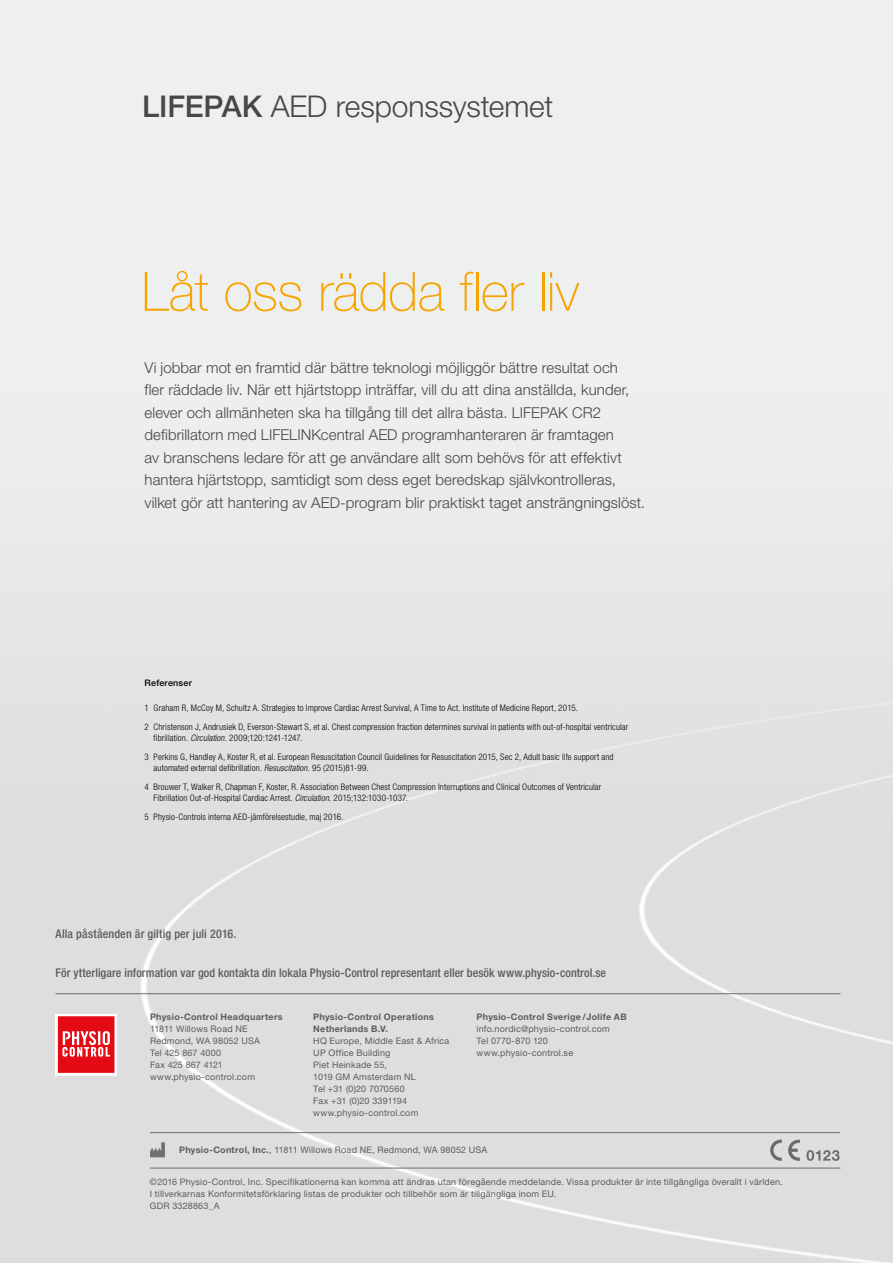
<style>
.page{position:relative;width:893px;height:1263px;background:#fff}
.page>*{position:absolute;margin:0;border:0;box-sizing:border-box;transform-origin:0 0}
.t1{font:100 54px "Helvetica Neue LT Std";letter-spacing:-.01em;color:#f7a400}
.t2{font:300 30px "Helvetica Neue LT Std";letter-spacing:-.005em;color:#474747}
.t3{font:300 15px/22.5px "Helvetica Neue LT Std";letter-spacing:.005em;color:#434647}
.t4{font:500 condensed 12px "Helvetica Neue LTW1 G";letter-spacing:.005em;color:#5a5c5b}
.t5{font:300 condensed 9px/19.4px "Helvetica Neue LT Std";letter-spacing:.015em;color:#000}
.t6{font:9px/12px "Helvetica Neue LTW1 G";letter-spacing:.02em;color:#5a5c5b}
.t7{font:700 9px/12px "Helvetica Neue LTW1 G";letter-spacing:.03em;color:#5a5c5b}
.t8{font:9px "Helvetica Neue LT Std";letter-spacing:.015em;color:#5a5c5b}
.t9{font:500 9px "Helvetica Neue LT Std";letter-spacing:.025em;color:#000}
.s1{font-weight:500}
.s2{font-style:italic}
.s3{font-weight:700}
</style>
<div class="page">
<svg style="left:788px;top:1139px;width:12px;height:22px"></svg>
<svg style="left:770px;top:1139px;width:12px;height:22px"></svg>
<svg style="left:806px;top:1150px;width:34px;height:11px"></svg>
<hr style="left:56px;top:993px;width:784px;height:1px;background:#6a6c6c">
<svg style="left:150px;top:1142px;width:15px;height:15px"></svg>
<hr style="left:150px;top:1132px;width:690px;height:1px;background:#6a6c6c">
<hr style="left:150px;top:1168px;width:690px;height:1px;background:#6a6c6c">
<svg style="left:57px;top:1016px;width:58px;height:57px"></svg>
<svg style="left:58px;top:1016px;width:56px;height:57px;background:#e9373e"></svg>
<h2 class="t2" style="left:142px;top:88px;width:412px"><span class="s1">LIFEPAK</span> AED responssystemet</h2>
<h1 class="t1" style="left:141px;top:261px;width:439px">Låt oss rädda fler liv</h1>
<p class="t3" style="left:145px;top:356px;width:502px">Vi jobbar mot en framtid där bättre teknologi möjliggör bättre resultat och<br>fler räddade liv. När ett hjärtstopp inträffar, vill du att dina anställda, kunder, elever och allmänheten ska ha tillgång till det allra bästa. LIFEPAK CR2 defibrillatorn med LIFELINKcentral AED programhanteraren är framtagen<br>av branschens ledare för att ge användare allt som behövs för att effektivt hantera hjärtstopp, samtidigt som dess eget beredskap självkontrolleras, vilket gör att hantering av AED-program blir praktiskt taget ansträngningslöst.</p>
<p class="t9" style="left:145px;top:678px;width:49px">Referenser</p>
<p class="t5" style="left:145px;top:698px;width:485px">1 Graham R, McCoy M, Schultz A. Strategies to Improve Cardiac Arrest Survival, A Time to Act. Institute of Medicine Report, 2015.<br>2 Christenson J, Andrusiek D, Everson-Stewart S, et al. Chest compression fraction determines survival in patients with out-of-hospital ventricular</p>
<p class="t5" style="left:145px;top:728px;width:470px;text-indent:9px">fibrillation. <span class="s2">Circulation</span>. 2009;120:1241-1247.<br>3 Perkins G, Handley A, Koster R, et al. European Resuscitation Council Guidelines for Resuscitation 2015, Sec 2, Adult basic life support and</p>
<p class="t5" style="left:145px;top:758px;width:458px;text-indent:9px">automated external defibrillation. <span class="s2">Resuscitation</span>. 95 (2015)81-99.<br>4 Brouwer T, Walker R, Chapman F, Koster, R. Association Between Chest Compression Interruptions and Clinical Outcomes of Ventricular</p>
<p class="t5" style="left:145px;top:788px;width:265px;text-indent:9px">Fibrillation Out-of-Hospital Cardiac Arrest. <span class="s2">Circulation</span>. 2015;132:1030-1037.<br>5 Physio-Controls interna AED-jämförelsestudie, maj 2016.</p>
<h3 class="t4" style="left:56px;top:927px;width:182px">Alla påståenden är giltig per juli 2016.</h3>
<h3 class="t4" style="left:56px;top:966px;width:552px">För ytterligare information var god kontakta din lokala Physio-Control representant eller besök www.physio-control.se</h3>
<p class="t7" style="left:150px;top:1011px;width:134px">Physio-Control Headquarters</p>
<p class="t8" style="left:150px;top:1024px;width:99px">11811 Willows Road NE</p>
<p class="t6" style="left:150px;top:1035px;width:111px">Redmond, WA 98052 USA<br>Tel 425 867 4000<br>Fax 425 867 4121 www.physio-control.com</p>
<p class="t7" style="left:313px;top:1011px;width:122px">Physio-Control Operations<br>Netherlands B.V.</p>
<p class="t6" style="left:313px;top:1035px;width:138px">HQ Europe, Middle East &amp; Africa<br>UP Office Building<br>Piet Heinkade 55,<br>1019 GM Amsterdam NL<br>Tel +31 (0)20 7070560<br>Fax +31 (0)20 3391194 www.physio-control.com</p>
<p class="t7" style="left:477px;top:1011px;width:152px">Physio-Control Sverige /Jolife AB</p>
<p class="t6" style="left:477px;top:1023px;width:135px">info.nordic@physio-control.com<br>Tel 0770-870 120 www.physio-control.se</p>
<p class="t6" style="left:179px;top:1144px;width:310px"><span class="s3">Physio-Control, Inc.</span>, 11811 Willows Road NE, Redmond, WA 98052 USA</p>
<p class="t6" style="left:150px;top:1176px;width:634px">©2016 Physio-Control, Inc. Specifikationerna kan komma att ändras utan föregående meddelande. Vissa produkter är inte tillgängliga överallt i världen.<br>I tillverkarnas Konformitetsförklaring listas de produkter och tillbehör som är tillgängliga inom EU.<br>GDR 3328863_A</p>
</div>
